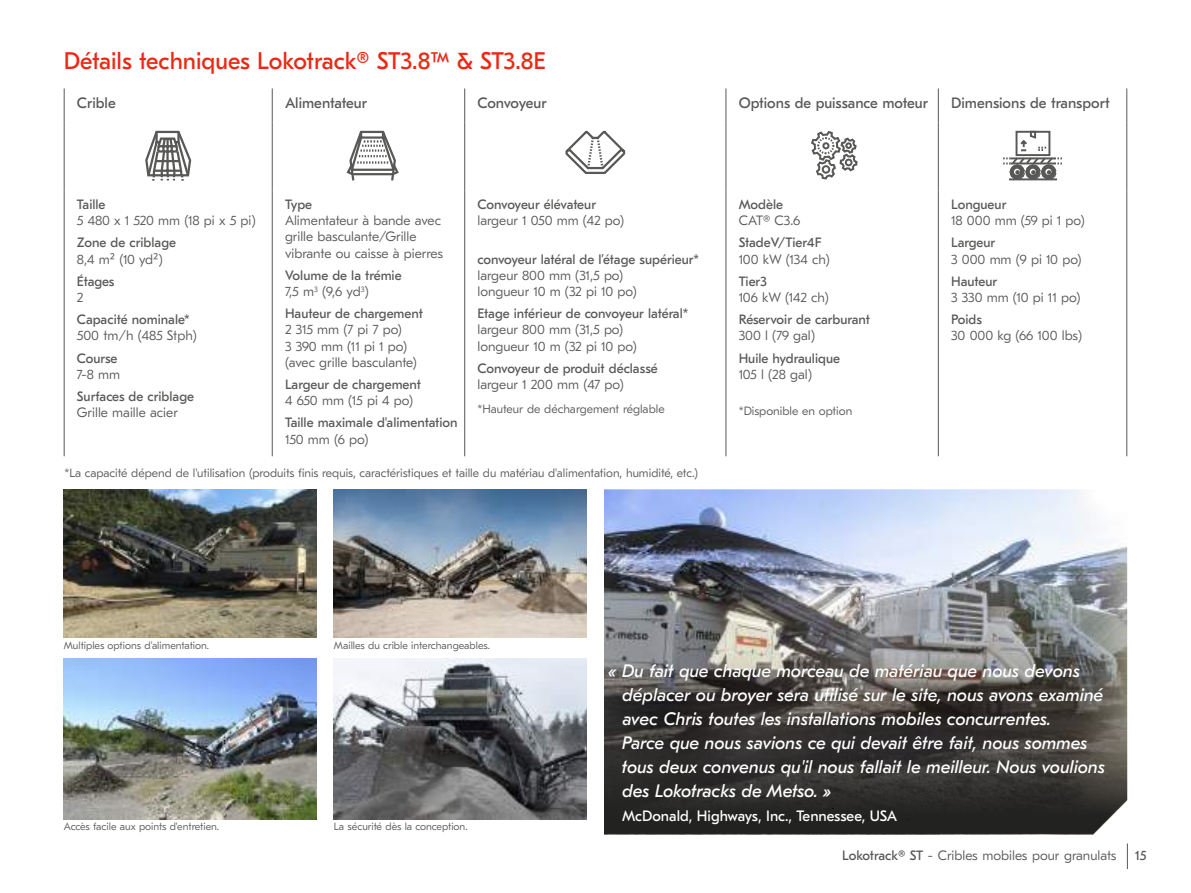
<style>
.page{position:relative;width:1191px;height:893px;background:#fff}
.page>*{position:absolute;margin:0;border:0;box-sizing:border-box;transform-origin:0 0}
.t1{font:24px "GT Eesti Pro Text";color:#eb2814}
.t2{font:italic 18px/24px "GT Eesti Pro Text";color:#fff}
.t3{font:15px "GT Eesti Pro Text";color:#585857}
.t4{font:15px "GT Eesti Pro Text";color:#fff}
.t5{font:15px "GT Eesti Pro Text";letter-spacing:-.025em;color:#585857}
.t6{font:300 13.5px/16.2px "GT Eesti Pro Text";color:#585857}
.t7{font:13.5px/16.2px "GT Eesti Pro Text";color:#585857}
.t8{font:13.5px "GT Eesti Pro Text";letter-spacing:-.02em;color:#585857}
.t9{font:300 12px "GT Eesti Pro Text";color:#585857}
.t10{font:300 10.5px "GT Eesti Pro Text";color:#585857}
.s1{font-weight:300}
.s2{font-weight:400}
</style>
<div class="page">
<img style="left:64px;top:489px;width:253px;height:149px">
<img style="left:334px;top:489px;width:253px;height:149px">
<img style="left:334px;top:659px;width:253px;height:160px">
<img style="left:64px;top:659px;width:253px;height:160px">
<img style="left:604px;top:489px;width:523px;height:346px">
<hr style="left:272px;top:88px;width:1px;height:34px;background:#585857">
<hr style="left:464px;top:88px;width:1px;height:34px;background:#585857">
<hr style="left:725px;top:88px;width:1px;height:34px;background:#585857">
<hr style="left:938px;top:88px;width:1px;height:34px;background:#585857">
<hr style="left:272px;top:122px;width:1px;height:68px;background:#585857">
<hr style="left:464px;top:122px;width:1px;height:68px;background:#585857">
<hr style="left:725px;top:122px;width:1px;height:68px;background:#585857">
<hr style="left:938px;top:122px;width:1px;height:68px;background:#585857">
<hr style="left:272px;top:190px;width:1px;height:266px;background:#585857">
<hr style="left:464px;top:190px;width:1px;height:266px;background:#585857">
<hr style="left:725px;top:190px;width:1px;height:266px;background:#585857">
<hr style="left:938px;top:190px;width:1px;height:266px;background:#585857">
<hr style="left:64px;top:88px;width:1px;height:34px;background:#585857">
<hr style="left:1126px;top:88px;width:1px;height:34px;background:#585857">
<hr style="left:64px;top:122px;width:1px;height:68px;background:#585857">
<hr style="left:1126px;top:122px;width:1px;height:68px;background:#585857">
<hr style="left:64px;top:190px;width:1px;height:266px;background:#585857">
<hr style="left:1126px;top:190px;width:1px;height:266px;background:#585857">
<svg style="left:145px;top:130px;width:47px;height:51px"></svg>
<svg style="left:346px;top:130px;width:53px;height:51px"></svg>
<svg style="left:565px;top:130px;width:61px;height:44px"></svg>
<svg style="left:811px;top:130px;width:47px;height:50px"></svg>
<svg style="left:1003px;top:130px;width:59px;height:51px"></svg>
<svg style="left:604px;top:685px;width:523px;height:149px;background:#363331"></svg>
<svg style="left:1127px;top:843px;width:1px;height:26px"></svg>
<h1 class="t1" style="left:64px;top:47px;width:484px">Détails techniques Lokotrack® ST3.8™ &amp; ST3.8E</h1>
<p class="t3" style="left:77px;top:95px;width:40px">Crible</p>
<p class="t3" style="left:285px;top:95px;width:84px">Alimentateur</p>
<p class="t5" style="left:477px;top:95px;width:71px">Convoyeur</p>
<p class="t3" style="left:738px;top:95px;width:191px">Options de puissance moteur</p>
<p class="t3" style="left:951px;top:95px;width:160px">Dimensions de transport</p>
<p class="t7" style="left:77px;top:197px;width:30px">Taille</p>
<p class="t6" style="left:77px;top:213px;width:180px">5 480 x 1 520 mm (18 pi x 5 pi)</p>
<p class="t7" style="left:77px;top:235px;width:101px">Zone de criblage</p>
<p class="t6" style="left:77px;top:251px;width:87px">8,4 m² (10 yd²)</p>
<p class="t7" style="left:77px;top:273px;width:39px">Étages</p>
<p class="t6" style="left:77px;top:289px;width:8px">2</p>
<p class="t7" style="left:77px;top:312px;width:114px">Capacité nominale*</p>
<p class="t6" style="left:77px;top:328px;width:121px">500 tm/h (485 Stph)</p>
<p class="t7" style="left:77px;top:350px;width:42px">Course</p>
<p class="t6" style="left:77px;top:366px;width:45px">7-8 mm</p>
<p class="t7" style="left:77px;top:388px;width:119px">Surfaces de criblage</p>
<p class="t6" style="left:77px;top:405px;width:102px">Grille maille acier</p>
<p class="t7" style="left:285px;top:196px;width:29px">Type</p>
<p class="t6" style="left:285px;top:213px;width:160px">Alimentateur à bande avec grille basculante/Grille vibrante ou caisse à pierres</p>
<p class="t7" style="left:285px;top:267px;width:118px">Volume de la trémie<br><span class="s1">7,5 m</span><sup>3</sup> <span class="s1">(9,6 yd</span><sup>3</sup><span class="s1">)</span></p>
<p class="t7" style="left:285px;top:306px;width:139px">Hauteur de chargement</p>
<p class="t6" style="left:285px;top:322px;width:133px">2 315 mm (7 pi 7 po)<br>3 390 mm (11 pi 1 po) (avec grille basculante)</p>
<p class="t7" style="left:285px;top:376px;width:137px">Largeur de chargement</p>
<p class="t6" style="left:285px;top:393px;width:129px">4 650 mm (15 pi 4 po)</p>
<p class="t7" style="left:285px;top:415px;width:174px">Taille maximale d'alimentation</p>
<p class="t6" style="left:285px;top:431px;width:85px">150 mm (6 po)</p>
<p class="t8" style="left:477px;top:197px;width:120px">Convoyeur élévateur</p>
<p class="t6" style="left:477px;top:213px;width:148px">largeur 1 050 mm (42 po)</p>
<p class="t7" style="left:477px;top:251px;width:223px">convoyeur latéral de l’étage supérieur*</p>
<p class="t6" style="left:477px;top:267px;width:160px">largeur 800 mm (31,5 po) longueur 10 m (32 pi 10 po)</p>
<p class="t7" style="left:477px;top:306px;width:212px">Etage inférieur de convoyeur latéral*</p>
<p class="t6" style="left:477px;top:322px;width:160px">largeur 800 mm (31,5 po) longueur 10 m (32 pi 10 po)</p>
<p class="t7" style="left:477px;top:360px;width:182px">Convoyeur de produit déclassé</p>
<p class="t6" style="left:477px;top:376px;width:148px">largeur 1 200 mm (47 po)</p>
<p class="t9" style="left:477px;top:402px;width:189px">*Hauteur de déchargement réglable</p>
<p class="t9" style="left:64px;top:466px;width:635px">*La capacité dépend de l'utilisation (produits finis requis, caractéristiques et taille du matériau d'alimentation, humidité, etc.)</p>
<p class="t7" style="left:738px;top:197px;width:46px">Modèle</p>
<p class="t6" style="left:738px;top:213px;width:63px">CAT® C3.6</p>
<p class="t7" style="left:738px;top:235px;width:84px">StadeV/Tier4F</p>
<p class="t6" style="left:738px;top:251px;width:92px">100 kW (134 ch)</p>
<p class="t7" style="left:738px;top:273px;width:30px">Tier3</p>
<p class="t6" style="left:738px;top:289px;width:91px">106 kW (142 ch)</p>
<p class="t7" style="left:738px;top:312px;width:133px">Réservoir de carburant</p>
<p class="t6" style="left:738px;top:328px;width:78px">300 l (79 gal)</p>
<p class="t7" style="left:738px;top:350px;width:103px">Huile hydraulique</p>
<p class="t6" style="left:738px;top:366px;width:75px">105 l (28 gal)</p>
<p class="t9" style="left:738px;top:404px;width:115px">*Disponible en option</p>
<p class="t10" style="left:64px;top:640px;width:147px">Multiples options d'alimentation.</p>
<p class="t10" style="left:334px;top:640px;width:158px">Mailles du crible interchangeables.</p>
<p class="t7" style="left:951px;top:197px;width:57px">Longueur</p>
<p class="t6" style="left:951px;top:213px;width:135px">18 000 mm (59 pi 1 po)</p>
<p class="t7" style="left:951px;top:235px;width:46px">Largeur</p>
<p class="t6" style="left:951px;top:251px;width:132px">3 000 mm (9 pi 10 po)</p>
<p class="t7" style="left:951px;top:273px;width:48px">Hauteur</p>
<p class="t6" style="left:951px;top:289px;width:131px">3 330 mm (10 pi 11 po)</p>
<p class="t7" style="left:951px;top:312px;width:32px">Poids</p>
<p class="t6" style="left:951px;top:328px;width:132px">30 000 kg (66 100 lbs)</p>
<p class="t10" style="left:64px;top:821px;width:157px">Accès facile aux points d'entretien.</p>
<p class="t10" style="left:334px;top:821px;width:135px">La sécurité dès la conception.</p>
<p class="t2" style="left:621px;top:659px;width:485px;text-indent:-13px">« Du fait que chaque morceau de matériau que nous devons déplacer ou broyer sera utilisé sur le site, nous avons examiné avec Chris toutes les installations mobiles concurrentes.<br>Parce que nous savions ce qui devait être fait, nous sommes tous deux convenus qu'il nous fallait le meilleur. Nous voulions des Lokotracks de Metso. »</p>
<p class="t4" style="left:622px;top:807px;width:277px">McDonald, Highways, Inc., Tennessee, USA</p>
<p class="t6" style="left:842px;top:847px;width:276px"><span class="s2">Lokotrack® ST</span> - Cribles mobiles pour granulats</p>
<p class="t7" style="left:1135px;top:847px;width:13px">15</p>
</div>
